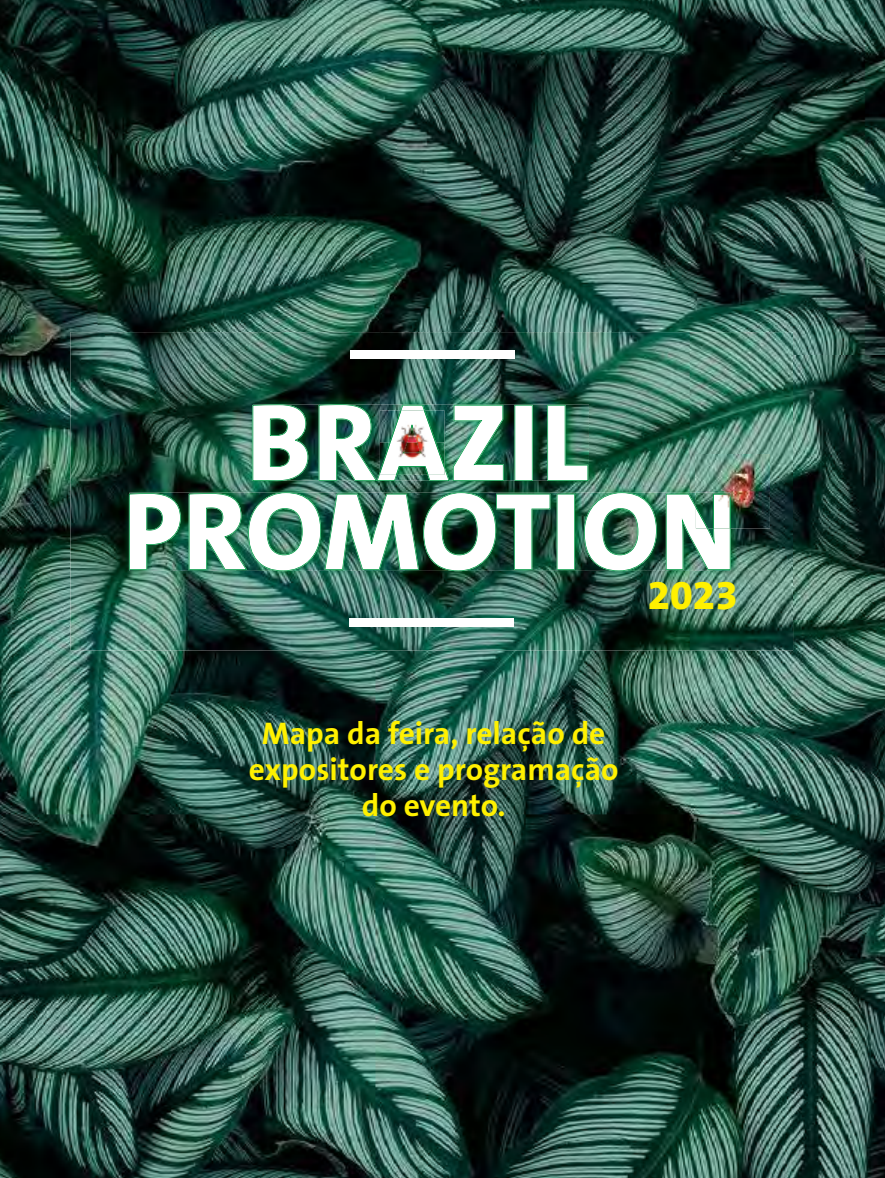
<style>
.page{position:relative;width:885px;height:1178px;background:#fff}
.page>*{position:absolute;margin:0;border:0;box-sizing:border-box;transform-origin:0 0}
.t1{font:800 111.45px/88.9px "The Sans B8";color:#fff;text-align:center}
.t2{font:800 40.95px "The Sans B8";color:#fff100}
.t3{font:700 31.5px/36px "The Sans B7";color:#fff100;text-align:center}
</style>
<div class="page">
<img style="left:0;top:620px;width:884px;height:558px">
<img style="left:0;top:0;width:97px;height:620px">
<img style="left:97px;top:0;width:787px;height:355px">
<img style="left:793px;top:355px;width:91px;height:265px">
<img style="left:70px;top:332px;width:723px;height:318px">
<img style="left:252px;top:404px;width:336px;height:77px">
<img style="left:129px;top:492px;width:601px;height:79px">
<img style="left:380px;top:410px;width:64px;height:32px">
<img style="left:389px;top:410px;width:47px;height:32px">
<img style="left:380px;top:442px;width:64px;height:33px">
<img style="left:695px;top:454px;width:74px;height:74px">
<img style="left:695px;top:493px;width:35px;height:1px">
<img style="left:695px;top:494px;width:35px;height:34px">
<div style="left:350px;top:350px;width:165px;height:9px;background:#fff"></div>
<div style="left:349px;top:618px;width:164px;height:8px;background:#fff"></div>
<h1 class="t1" style="left:123px;top:401px;width:615px">BRAZIL<br>PROMOTION</h1>
<h2 class="t2" style="left:647px;top:573px;width:92px">2023</h2>
<p class="t3" style="left:249px;top:716px;width:371px">Mapa da feira, relação de expositores e programação do evento.</p>
</div>
